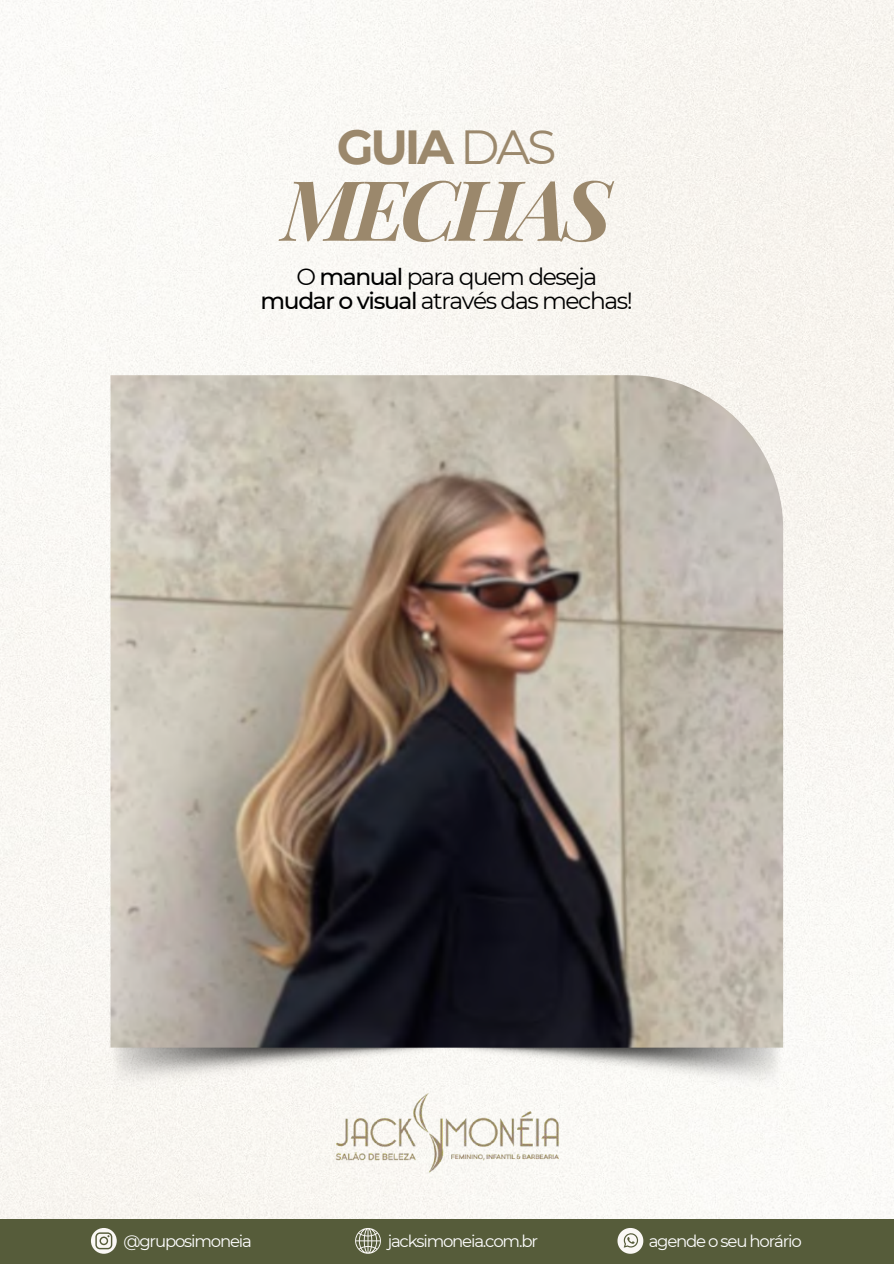
<style>
.page{position:relative;width:894px;height:1264px;background:#fff}
.page>*{position:absolute;margin:0;border:0;box-sizing:border-box;transform-origin:0 0}
.t1{font:italic 700 83.4px "Playfair Display";letter-spacing:-.07em;color:#9b886c}
.t2{font:700 47.7px "Montserrat";color:#9b886c}
.t3{font:23.4px/23.9px "Montserrat";letter-spacing:-.06em;color:#000;text-align:center}
.t4{font:16.5px "Montserrat";letter-spacing:-.07em;color:#fff}
.s1{font-weight:400}
.s2{font-weight:500}
</style>
<div class="page">
<div style="left:0;top:0;width:893px;height:1219px;background:#f9f7f3"></div>
<img style="left:109px;top:1025px;width:675px;height:72px">
<img style="left:110px;top:375px;width:673px;height:672px">
<div style="left:0;top:1219px;width:893px;height:44px;background:#565c3a"></div>
<svg style="left:617px;top:1228px;width:26px;height:25px"></svg>
<svg style="left:91px;top:1228px;width:26px;height:25px"></svg>
<svg style="left:355px;top:1228px;width:26px;height:25px"></svg>
<img style="left:333px;top:1090px;width:227px;height:84px">
<h2 class="t2" style="left:337px;top:118px;width:221px">GUIA <span class="s1">DAS</span></h2>
<h1 class="t1" style="left:282px;top:151px;width:331px">MECHAS</h1>
<h3 class="t3" style="left:260px;top:265px;width:374px">O <span class="s2">manual</span> para quem deseja <span class="s2">mudar o visual</span> através das mechas!</h3>
<p class="t4" style="left:123px;top:1230px;width:130px">@gruposimoneia</p>
<p class="t4" style="left:387px;top:1230px;width:152px">jacksimoneia.com.br</p>
<p class="t4" style="left:648px;top:1230px;width:155px">agende o seu horário</p>
</div>
